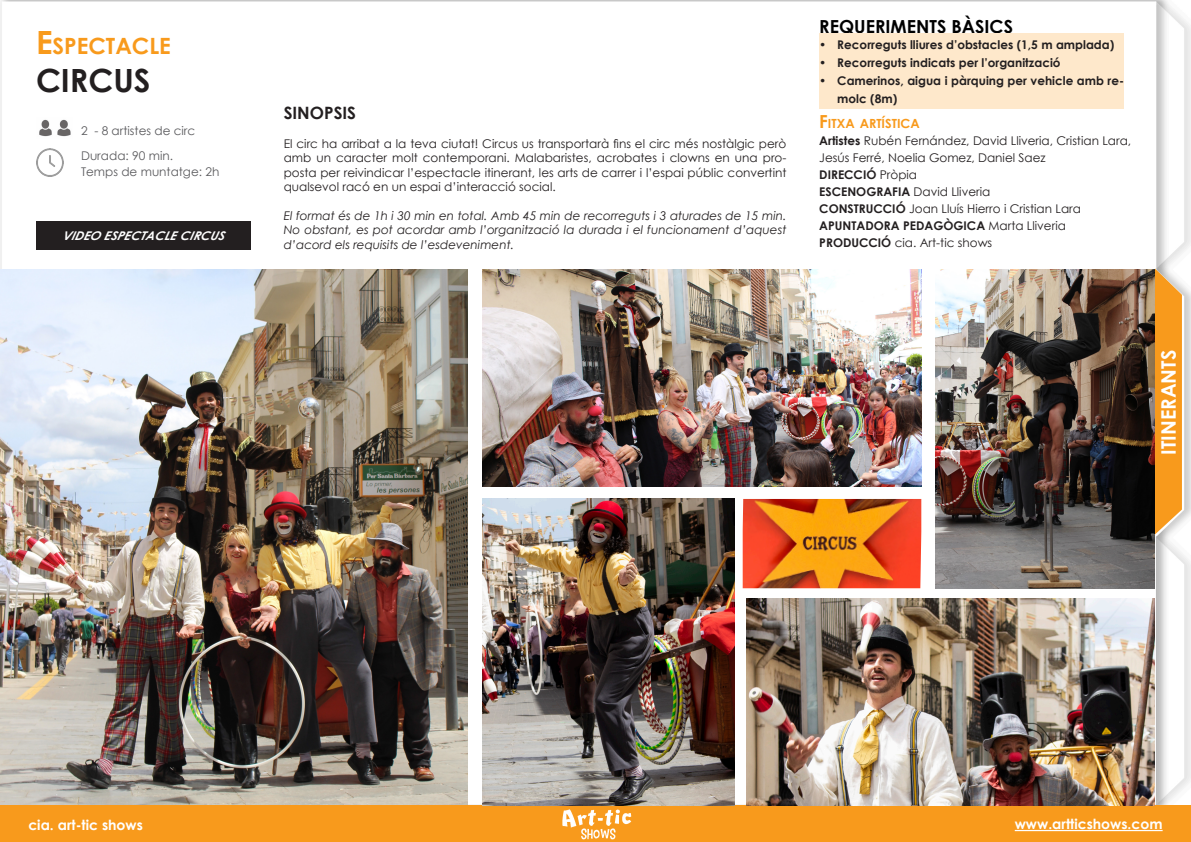
<style>
.page{position:relative;width:1191px;height:842px;background:#fff}
.page>*{position:absolute;margin:0;border:0;box-sizing:border-box;transform-origin:0 0}
.t1{font:700 32px "Century Gothic";color:#231f20}
.t2{font:700 22.4px "Century Gothic";color:#f89a1c}
.t3{font:700 20px "Century Gothic";color:#fff}
.t4{font:700 18px "Century Gothic";color:#000}
.t5{font:700 17px "Century Gothic";color:#231f20}
.t6{font:700 14px "Century Gothic";color:#fff}
.t7{font:700 12.6px "Century Gothic";color:#f89a1c}
.t8{font:12px/17px "Century Gothic";color:#231f20;text-align:justify}
.t9{font:italic 12px/14.4px "Century Gothic";color:#231f20;text-align:justify}
.t10{font:700 12px/18px "Century Gothic";color:#231f20}
.t11{font:12px/16px "Century Gothic";color:#5a5a5d}
.t12{font:italic 700 12px "Century Gothic";color:#fff;scale:1.04 1}
.s1{font-size:32px}
.s2{font-size:18px}
.s3{font-weight:700}
</style>
<div class="page">
<img style="left:0;top:0;width:1191px;height:806px">
<img style="left:935px;top:270px;width:220px;height:318px">
<img style="left:0;top:270px;width:468px;height:536px">
<img style="left:482px;top:270px;width:439px;height:217px">
<div style="left:819px;top:114px;width:312px;height:135px;background:#fff"></div>
<div style="left:819px;top:20px;width:312px;height:89px;background:#fff"></div>
<svg style="left:1155px;top:268px;width:27px;height:266px;background:#f6a12f"></svg>
<div style="left:819px;top:34px;width:305px;height:75px;background:#fee8cb"></div>
<div style="left:0;top:806px;width:1191px;height:36px;background:#f89a1c"></div>
<hr style="left:1014px;top:830px;width:148px;height:1px;background:#fff">
<img style="left:562px;top:809px;width:70px;height:31px">
<img style="left:36px;top:149px;width:27px;height:27px">
<img style="left:36px;top:117px;width:37px;height:21px">
<img style="left:746px;top:599px;width:409px;height:207px">
<img style="left:482px;top:499px;width:252px;height:307px">
<img style="left:742px;top:499px;width:179px;height:89px">
<div style="left:36px;top:221px;width:215px;height:28px;background:#231f20"></div>
<h2 class="t2" style="left:36px;top:29px;width:31px"><span class="s1">E</span>SPECTACLE</h2>
<h1 class="t1" style="left:36px;top:56px;width:116px">CIRCUS</h1>
<p class="t11" style="left:81px;top:122px;width:116px">2 - 8 artistes de circ</p>
<p class="t11" style="left:81px;top:148px;width:140px">Durada: 90 min.<br>Temps de muntatge: 2h</p>
<p class="t12" style="left:62px;top:226px;width:162px">VIDEO ESPECTACLECIRCUS</p>
<h3 class="t5" style="left:284px;top:100px;width:74px">SINOPSIS</h3>
<p class="t8" style="left:284px;top:136px;width:504px;line-height:14.4px">El circ ha arribat a la teva ciutat! Circus us transportarà fins el circ més nostàlgic però amb un caracter molt contemporani. Malabaristes, acrobates i clowns en una pro&shy;posta per reivindicar l’espectacle itinerant, les arts de carrer i l’espai públic convertint qualsevol racó en un espai d’interacció social.</p>
<p class="t9" style="left:284px;top:208px;width:504px">El format és de 1h i 30 min en total. Amb 45 min de recorreguts i 3 aturades de 15 min.<br>No obstant, es pot acordar amb l’organització la durada i el funcionament d’aquest d’acord els requisits de l’esdeveniment.</p>
<h3 class="t4" style="left:819px;top:13px;width:195px">REQUERIMENTS BÀSICS</h3>
<p class="t10" style="left:819px;top:35px;width:296px">• Recorreguts lliures d’obstacles (1,5 m amplada)</p>
<p class="t10" style="left:819px;top:53px;width:243px">• Recorreguts indicats per l’organització</p>
<p class="t10" style="left:837px;top:71px;width:288px;text-indent:-18px">• Camerinos, aigua i pàrquing per vehicle amb re&shy;molc (8m)</p>
<p class="t7" style="left:819px;top:113px;width:21px"><span class="s2">F</span>ITXA</p>
<p class="t7" style="left:859px;top:113px;width:51px">ARTÍSTICA</p>
<p class="t8" style="left:819px;top:132px;width:313px;text-align:left"><span class="s3">Artistes</span> Rubén Fernández, David Lliveria, Cristian Lara, Jesús Ferré, Noelia Gomez, Daniel Saez<br><span class="s3">DIRECCIÓ</span> Pròpia<br><span class="s3">ESCENOGRAFIA</span> David Lliveria<br><span class="s3">CONSTRUCCIÓ</span> Joan Lluís Hierro i Cristian Lara <span class="s3">APUNTADORA PEDAGÒGICA</span> Marta Lliveria <span class="s3">PRODUCCIÓ</span> cia. Art-tic shows</p>
<h3 class="t3" style="left:1153px;top:455px;width:106px;rotate:-90deg">ITINERANTS</h3>
<p class="t6" style="left:28px;top:814px;width:116px">cia. art-tic shows</p>
<p class="t6" style="left:1014px;top:813px;width:149px">www.artticshows.com</p>
</div>
